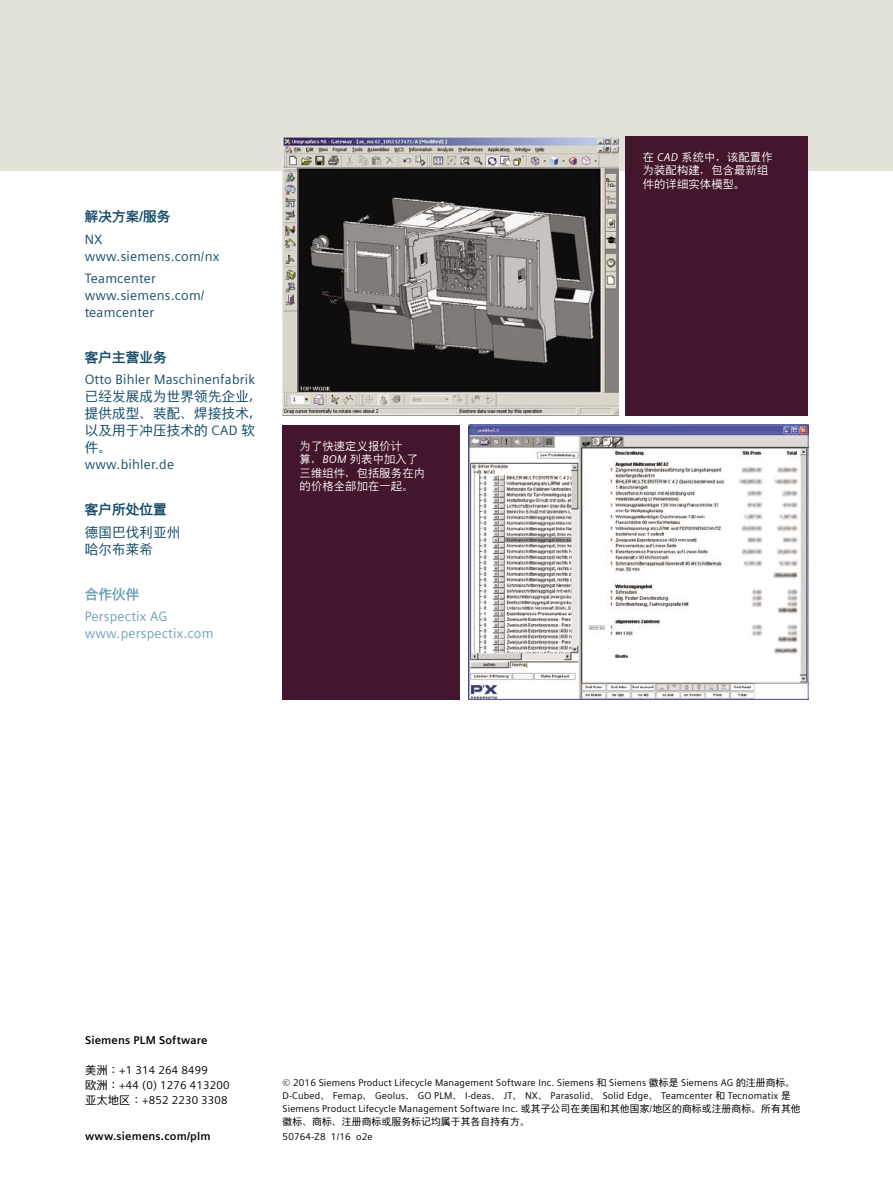
<style>
.page{position:relative;width:893px;height:1191px;background:#fff}
.page>*{position:absolute;margin:0;border:0;box-sizing:border-box;transform-origin:0 0}
.t1{font:13.5px/17px "Siemens Sans Global";letter-spacing:.015em;color:#174c6a}
.t2{font:13.5px/17px "Siemens Sans Global";letter-spacing:.015em;color:#6ea0ba}
.t3{font:700 13.5px "Siemens Sans Global";letter-spacing:.015em;color:#174c6a}
.t4{font:700 13.5px "Siemens Sans Global";color:#6ea0ba}
.t5{font:italic 11.25px/13.5px "Siemens Sans Global";letter-spacing:.015em;color:#fff}
.t6{font:11.25px/14.9px "Siemens Sans Global";letter-spacing:.015em;color:#000}
.t7{font:700 11.25px "Siemens Sans Global";letter-spacing:.015em;color:#000}
.t8{font:9.75px/13px "Siemens Sans Global";letter-spacing:.015em;color:#000}
</style>
<div class="page">
<div style="left:0;top:0;width:893px;height:170px;background:#e2e1da"></div>
<img style="left:468px;top:424px;width:340px;height:275px">
<div style="left:283px;top:425px;width:177px;height:274px;background:#44162e"></div>
<img style="left:283px;top:136px;width:335px;height:280px">
<div style="left:626px;top:136px;width:182px;height:280px;background:#44162e"></div>
<h1 class="t3" style="left:85px;top:209px;width:87px">解决方案/服务</h1>
<h1 class="t1" style="left:85px;top:231px;width:136px">NX www.siemens.com/nx</h1>
<h1 class="t1" style="left:85px;top:270px;width:121px">Teamcenter www.siemens.com/ teamcenter</h1>
<h1 class="t3" style="left:85px;top:349px;width:84px">客户主营业务</h1>
<h1 class="t1" style="left:85px;top:372px;width:179px">Otto Bihler Maschinenfabrik已经发展成为世界领先企业，提供成型、装配、焊接技术，以及用于冲压技术的 CAD 软件。<br>www.bihler.de</h1>
<h1 class="t3" style="left:85px;top:501px;width:84px">客户所处位置</h1>
<h1 class="t1" style="left:85px;top:524px;width:97px">德国巴伐利亚州哈尔布莱希</h1>
<h1 class="t4" style="left:85px;top:586px;width:56px">合作伙伴</h1>
<h1 class="t2" style="left:85px;top:608px;width:130px">Perspectix AG www.perspectix.com</h1>
<p class="t5" style="left:300px;top:439px;width:127px">为了快速定义报价计<br>算，BOM 列表中加入了三维组件，包括服务在内的价格全部加在一起。</p>
<p class="t5" style="left:643px;top:150px;width:131px">在 CAD 系统中，该配置作为装配构建，包含最新组件的详细实体模型。</p>
<p class="t7" style="left:85px;top:1033px;width:124px">Siemens PLM Software</p>
<p class="t6" style="left:85px;top:1063px;width:146px">美洲：+1 314 264 8499<br>欧洲：+44 (0) 1276 413200亚太地区：+852 2230 3308</p>
<p class="t8" style="left:283px;top:1076px;width:520px">© 2016 Siemens Product Lifecycle Management Software Inc. Siemens 和 Siemens 徽标是 Siemens AG 的注册商标。D-Cubed、 Femap、 Geolus、 GO PLM、 I-deas、 JT、 NX、 Parasolid、 Solid Edge、 Teamcenter 和 Tecnomatix 是Siemens Product Lifecycle Management Software Inc. 或其子公司在美国和其他国家/地区的商标或注册商标。所有其他徽标、商标、注册商标或服务标记均属于其各自持有方。</p>
<p class="t7" style="left:85px;top:1129px;width:127px">www.siemens.com/plm</p>
<p class="t8" style="left:283px;top:1130px;width:92px">50764-Z8 1/16 o2e</p>
</div>
